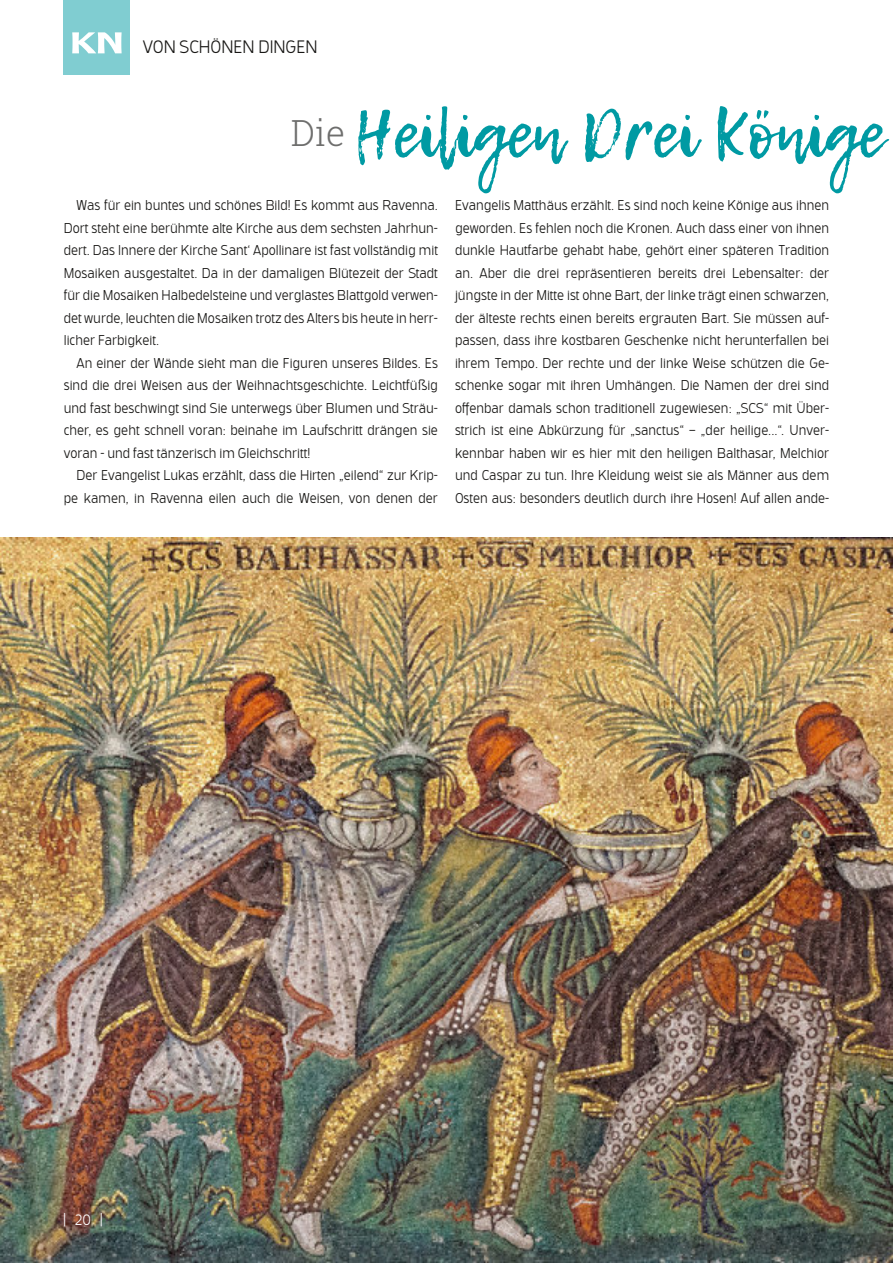
<style>
.page{position:relative;width:893px;height:1263px;background:#fff}
.page>*{position:absolute;margin:0;border:0;box-sizing:border-box;transform-origin:0 0}
.t1{font:66px "Lemon Tuesday";color:#009aa3}
.t2{font:300 18px "Bosphorus 50 Normal 52";color:#181715}
.t3{font:300 15px "Bosphorus 50 Normal 52";color:#fff}
.t4{font:300 14.25px/22.5px "Bosphorus 50 Normal 52";color:#181715;text-align:justify}
</style>
<div class="page">
<img style="left:0;top:537px;width:893px;height:726px">
<div style="left:64px;top:0;width:66px;height:74px;background:#80cdd1"></div>
<svg style="left:72px;top:32px;width:50px;height:21px"></svg>
<p class="t2" style="left:143px;top:40px;width:176px">VON SCHÖNEN DINGEN</p>
<h1 class="t1" style="left:291px;top:85px;width:594px"><sup>Die</sup> Heiligen Drei Könige</h1>
<p class="t4" style="left:64px;top:196px;width:376px;text-indent:13px">Was für ein buntes und schönes Bild! Es kommt aus Ravenna.<br>Dort steht eine berühmte alte Kirche aus dem sechsten Jahrhun&shy;dert. Das Innere der Kirche Sant‘ Apollinare ist fast vollständig mit Mosaiken ausgestaltet. Da in der damaligen Blütezeit der Stadt für die Mosaiken Halbedelsteine und verglastes Blattgold verwen&shy;det wurde, leuchten die Mosaiken trotz des Alters bis heute in herr&shy;licher Farbigkeit.</p>
<p class="t4" style="left:64px;top:353px;width:376px;text-indent:13px">An einer der Wände sieht man die Figuren unseres Bildes. Es sind die drei Weisen aus der Weihnachtsgeschichte. Leichtfüßig und fast beschwingt sind Sie unterwegs über Blumen und Sträu&shy;cher, es geht schnell voran: beinahe im Laufschritt drängen sie voran - und fast tänzerisch im Gleichschritt!</p>
<p class="t4" style="left:64px;top:466px;width:376px;text-align:right">Der Evangelist Lukas erzählt, dass die Hirten „eilend“ zur Krip&shy;pe kamen, in Ravenna eilen auch die Weisen, von denen der</p>
<p class="t4" style="left:455px;top:196px;width:376px">Evangelis Matthäus erzählt. Es sind noch keine Könige aus ihnen geworden. Es fehlen noch die Kronen. Auch dass einer von ihnen dunkle Hautfarbe gehabt habe, gehört einer späteren Tradition an. Aber die drei repräsentieren bereits drei Lebensalter: der jüngste in der Mitte ist ohne Bart, der linke trägt einen schwarzen, der älteste rechts einen bereits ergrauten Bart. Sie müssen auf&shy;passen, dass ihre kostbaren Geschenke nicht herunterfallen bei ihrem Tempo. Der rechte und der linke Weise schützen die Ge&shy;schenke sogar mit ihren Umhängen. Die Namen der drei sind offenbar damals schon traditionell zugewiesen: „SCS“ mit Über&shy;strich ist eine Abkürzung für „sanctus“ – „der heilige...“. Unver&shy;kennbar haben wir es hier mit den heiligen Balthasar, Melchior und Caspar zu tun. Ihre Kleidung weist sie als Männer aus dem Osten aus: besonders deutlich durch ihre Hosen! Auf allen ande-</p>
<p class="t3" style="left:64px;top:1214px;width:40px">|20|</p>
</div>
